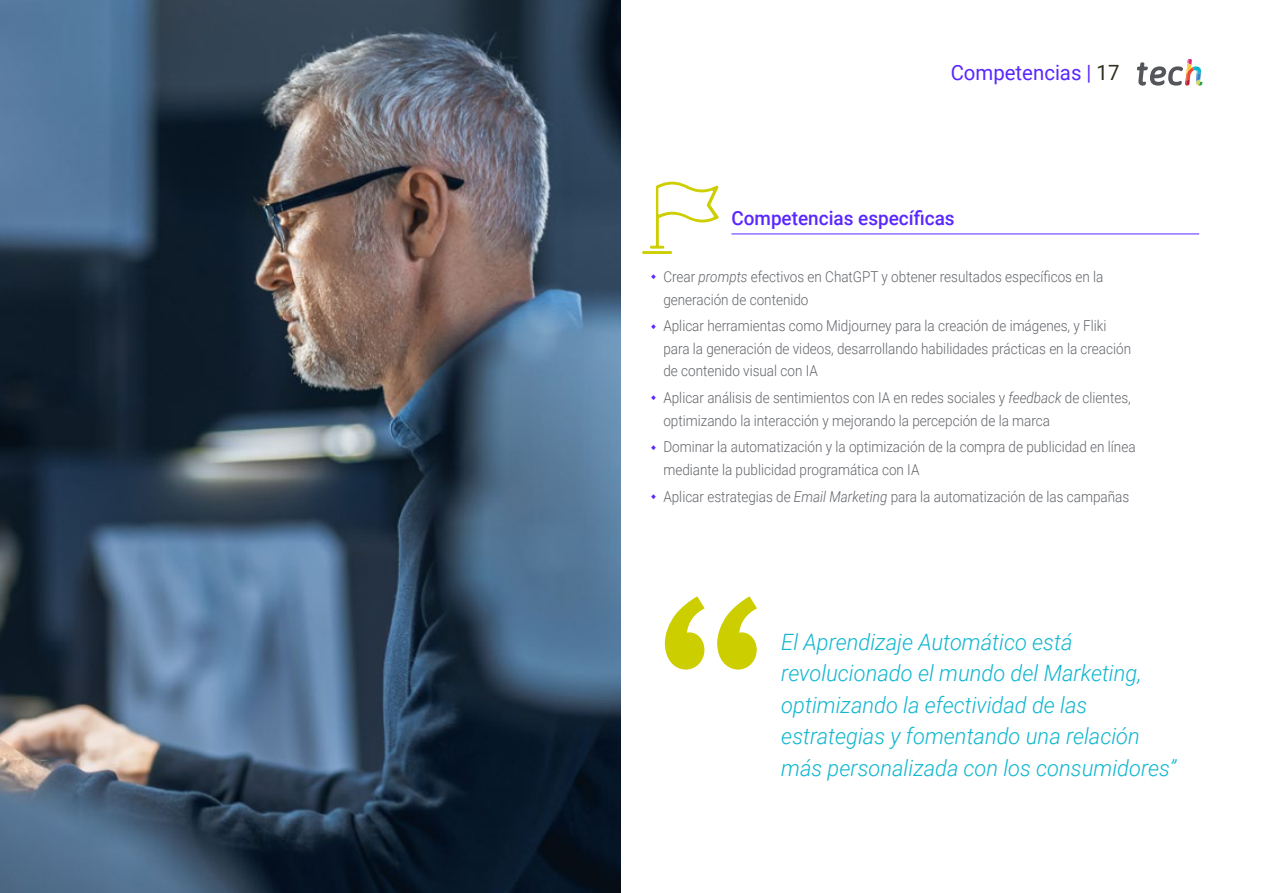
<style>
.page{position:relative;width:1263px;height:893px;background:#fff}
.page>*{position:absolute;margin:0;border:0;box-sizing:border-box;transform-origin:0 0}
.t1{font:italic 300 22.5px/31.5px "Roboto";color:#0fb6cf}
.t2{font:21px "Roboto";color:#5927ff}
.t3{font:500 19.5px "Roboto";color:#5927ff}
.t4{font:300 15px/22.5px "Roboto";color:#61646a;scale:.9 1}
.s1{color:#312e20}
.s2{font-style:italic}
</style>
<div class="page">
<img style="left:0;top:0;width:621px;height:893px">
<hr style="left:731px;top:234px;width:468px;height:1px;background:#5927ff">
<hr style="left:642px;top:251px;width:30px;height:3px;background:#cdce00">
<svg style="left:650px;top:182px;width:69px;height:67px"></svg>
<svg style="left:665px;top:596px;width:92px;height:74px"></svg>
<svg style="left:1137px;top:59px;width:65px;height:27px"></svg>
<h2 class="t2" style="left:951px;top:57px;width:170px">Competencias | <span class="s1">17</span></h2>
<h3 class="t3" style="left:731px;top:205px;width:225px">Competencias específicas</h3>
<p class="t4" style="left:663px;top:265px;width:490px">Crear <span class="s2">prompts</span> efectivos en ChatGPT y obtener resultados específicos en la generación de contenido</p>
<p class="t4" style="left:663px;top:314px;width:521px">Aplicar herramientas como Midjourney para la creación de imágenes, y Fliki para la generación de videos, desarrollando habilidades prácticas en la creación de contenido visual con IA</p>
<p class="t4" style="left:663px;top:386px;width:521px">Aplicar análisis de sentimientos con IA en redes sociales y <span class="s2">feedback</span> de clientes, optimizando la interacción y mejorando la percepción de la marca</p>
<p class="t4" style="left:663px;top:435px;width:526px">Dominar la automatización y la optimización de la compra de publicidad en línea mediante la publicidad programática con IA</p>
<p class="t4" style="left:663px;top:485px;width:519px">Aplicar estrategias de <span class="s2">Email Marketing</span> para la automatización de las campañas</p>
<h1 class="t1" style="left:781px;top:625px;width:397px">El Aprendizaje Automático está revolucionado el mundo del Marketing, optimizando la efectividad de las estrategias y fomentando una relación más personalizada con los consumidores”</h1>
</div>
